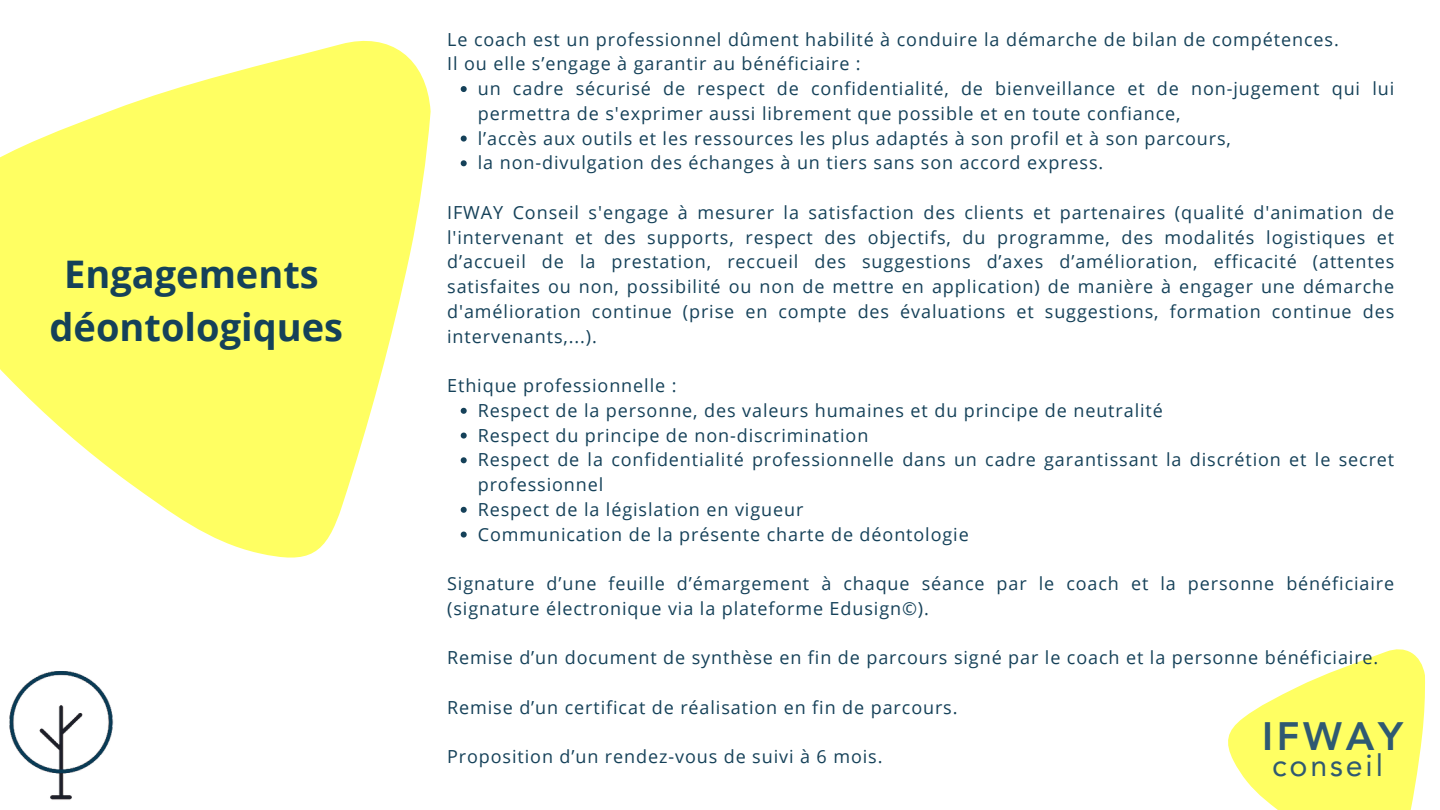
<style>
.page{position:relative;width:1440px;height:810px;background:#fff}
.page>*{position:absolute;margin:0;border:0;box-sizing:border-box;transform-origin:0 0}
.t1{font:800 39.6px "Avenir LT Pro";letter-spacing:.095em;color:#2f5972}
.t2{font:700 38px/52.5px "Open Sans";color:#154159;text-align:center}
.t3{font:30.4px "Avenir LT Pro";letter-spacing:.095em;color:#2f5972}
.t4{font:18px/24.8px "Open Sans";letter-spacing:.05em;color:#154159}
</style>
<div class="page">
<svg style="left:1228px;top:649px;width:198px;height:161px"></svg>
<img style="left:9px;top:671px;width:105px;height:129px">
<svg style="left:0;top:40px;width:431px;height:518px;fill:#ffff62"></svg>
<svg style="left:461px;top:86px;width:6px;height:6px"></svg>
<svg style="left:461px;top:136px;width:6px;height:6px"></svg>
<svg style="left:461px;top:160px;width:6px;height:6px"></svg>
<svg style="left:461px;top:408px;width:6px;height:6px"></svg>
<svg style="left:461px;top:433px;width:6px;height:6px"></svg>
<svg style="left:461px;top:457px;width:6px;height:6px"></svg>
<svg style="left:461px;top:507px;width:6px;height:6px"></svg>
<svg style="left:461px;top:532px;width:6px;height:6px"></svg>
<p class="t2" style="left:50px;top:247px;width:295px">Engagements déontologiques</p>
<p class="t4" style="left:447px;top:26px;width:893px">Le coach est un professionnel dûment habilité à conduire la démarche de bilan de compétences.</p>
<p class="t4" style="left:447px;top:51px;width:415px">Il ou elle s’engage à garantir au bénéficiaire :</p>
<p class="t4" style="left:478px;top:76px;width:918px">un cadre sécurisé de respect de confidentialité, de bienveillance et de non-jugement qui lui permettra de s'exprimer aussi librement que possible et en toute confiance,</p>
<p class="t4" style="left:478px;top:125px;width:755px">l’accès aux outils et les ressources les plus adaptés à son profil et à son parcours,</p>
<p class="t4" style="left:478px;top:150px;width:627px">la non-divulgation des échanges à un tiers sans son accord express.</p>
<p class="t4" style="left:447px;top:199px;width:949px;text-align:justify">IFWAY Conseil s'engage à mesurer la satisfaction des clients et partenaires (qualité d'animation de l'intervenant et des supports, respect des objectifs, du programme, des modalités logistiques et d’accueil de la prestation, reccueil des suggestions d’axes d’amélioration, efficacité (attentes satisfaites ou non, possibilité ou non de mettre en application) de manière à engager une démarche d'amélioration continue (prise en compte des évaluations et suggestions, formation continue des intervenants,...).</p>
<p class="t4" style="left:447px;top:373px;width:231px">Ethique professionnelle :</p>
<p class="t4" style="left:478px;top:397px;width:687px">Respect de la personne, des valeurs humaines et du principe de neutralité</p>
<p class="t4" style="left:478px;top:422px;width:392px">Respect du principe de non-discrimination</p>
<p class="t4" style="left:478px;top:447px;width:918px">Respect de la confidentialité professionnelle dans un cadre garantissant la discrétion et le secret professionnel</p>
<p class="t4" style="left:478px;top:496px;width:327px">Respect de la législation en vigueur</p>
<p class="t4" style="left:478px;top:521px;width:493px">Communication de la présente charte de déontologie</p>
<p class="t4" style="left:447px;top:571px;width:949px">Signature d’une feuille d’émargement à chaque séance par le coach et la personne bénéficiaire (signature électronique via la plateforme Edusign©).</p>
<h2 class="t4" style="left:447px;top:645px;width:933px">Remise d’un document de synthèse en fin de parcours signé par le coach et la personne bénéficiaire.</h2>
<p class="t4" style="left:447px;top:694px;width:512px">Remise d’un certificat de réalisation en fin de parcours.</p>
<h1 class="t4" style="left:447px;top:744px;width:437px">Proposition d’un rendez-vous de suivi à 6 mois.</h1>
<p class="t1" style="left:1262px;top:720px;width:142px">IFWAY</p>
<p class="t3" style="left:1272px;top:753px;width:112px">conseil</p>
</div>
